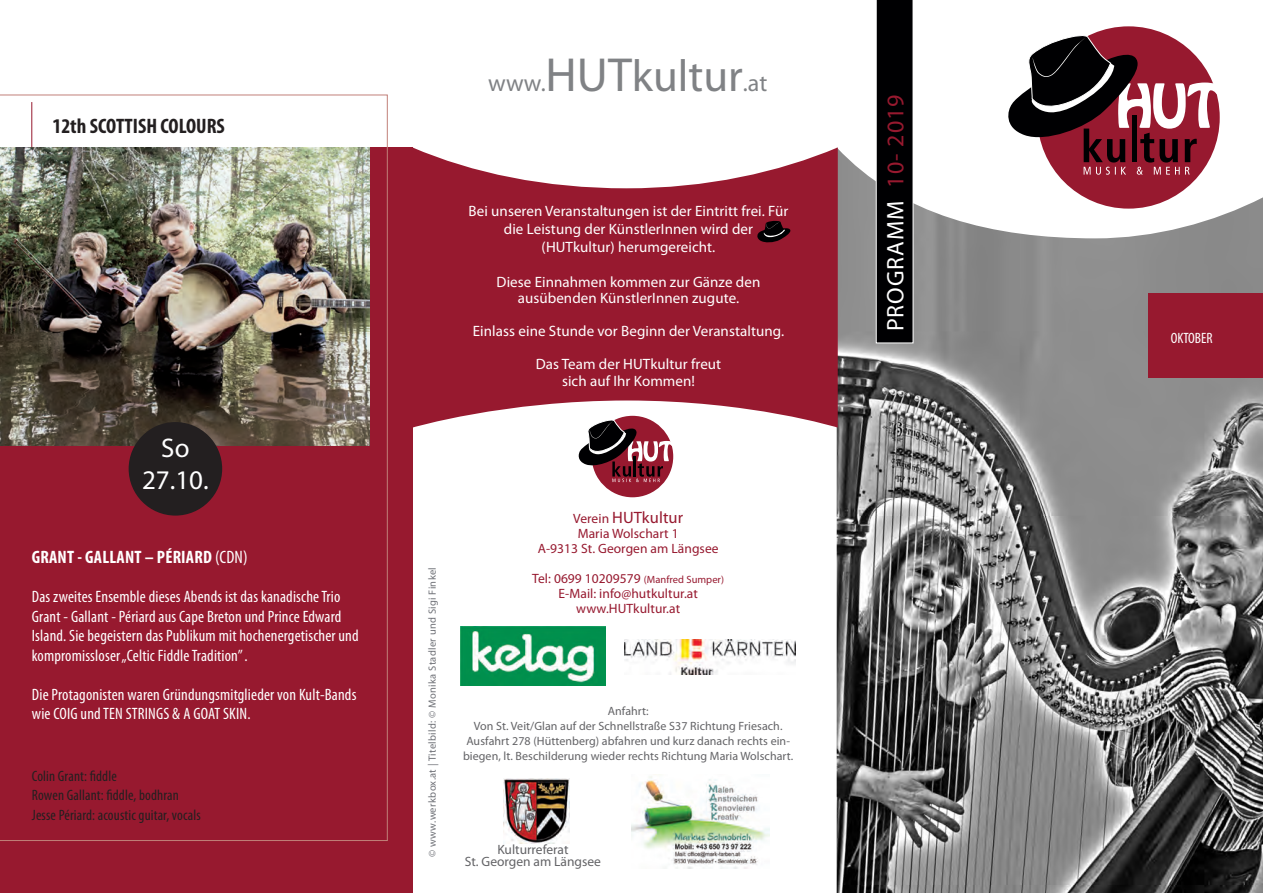
<style>
.page{position:relative;width:1263px;height:893px;background:#fff}
.page>*{position:absolute;margin:0;border:0;box-sizing:border-box;transform-origin:0 0}
.t1{font:27px/32.4px "Myriad Pro";color:#fff;text-align:center}
.t2{font:24px "Myriad Pro";color:#808285}
.t3{font:24px "Myriad Pro";letter-spacing:.04em;color:#fff}
.t4{font:700 condensed 21px "Myriad Pro";color:#231f20}
.t5{font:700 condensed 18px "Myriad Pro";letter-spacing:.01em;color:#fff}
.t6{font:condensed 16.5px/19.5px "Myriad Pro";letter-spacing:.01em;color:#fff}
.t7{font:16.5px "Myriad Pro";letter-spacing:.005em;color:#97192f}
.t8{font:15px/18px "Myriad Pro";letter-spacing:.005em;color:#fff;text-align:center}
.t9{font:condensed 15px "Myriad Pro";letter-spacing:.01em;color:#231f20}
.t10{font:condensed 15px "Myriad Pro";color:#fff}
.t11{font:13.5px "Myriad Pro";letter-spacing:.005em;color:#97192f}
.t12{font:13.5px "Myriad Pro";color:#636366}
.t13{font:12px/15px "Myriad Pro";letter-spacing:.005em;color:#636366;text-align:center}
.t14{font:10.5px "Myriad Pro";letter-spacing:.03em;color:#6f7177}
.s1{font-weight:400}
.s2{font-size:48px}
.s3{font-size:45px}
.s4{font-size:13.5px}
.s5{font-size:10.5px}
.s6{color:#97192f}
</style>
<div class="page">
<img style="left:837px;top:149px;width:426px;height:744px">
<div style="left:1037px;top:26px;width:183px;height:183px;background:#97192f;border-radius:50%"></div>
<svg style="left:1003px;top:33px;width:218px;height:142px"></svg>
<div style="left:876px;top:0;width:37px;height:343px;background:#000002"></div>
<svg style="left:412px;top:147px;width:426px;height:281px;fill:#97192f"></svg>
<svg style="left:756px;top:221px;width:34px;height:22px"></svg>
<div style="left:0;top:147px;width:412px;height:746px;background:#97192f"></div>
<div style="left:592px;top:416px;width:81px;height:81px;background:#97192f;border-radius:50%"></div>
<svg style="left:577px;top:419px;width:97px;height:63px"></svg>
<img style="left:460px;top:626px;width:146px;height:59px">
<img style="left:625px;top:639px;width:171px;height:36px">
<img style="left:504px;top:779px;width:65px;height:64px">
<div style="left:1149px;top:293px;width:114px;height:85px;background:#97192f"></div>
<img style="left:0;top:95px;width:388px;height:746px">
<img style="left:631px;top:774px;width:139px;height:94px">
<p class="t4" style="left:52px;top:113px;width:174px">12th SCOTTISH COLOURS</p>
<p class="t1" style="left:142px;top:431px;width:68px">So<br>27.10.</p>
<p class="t5" style="left:32px;top:546px;width:217px">GRANT - GALLANT – PÉRIARD <span class="s1">(CDN)</span></p>
<p class="t6" style="left:32px;top:587px;width:328px">Das zweites Ensemble dieses Abends ist das kanadische Trio Grant - Gallant - Périard aus Cape Breton und Prince Edward Island. Sie begeistern das Publikum mit hochenergetischer und kompromissloser „Celtic Fiddle Tradition” .</p>
<p class="t6" style="left:32px;top:684px;width:326px">Die Protagonisten waren Gründungsmitglieder von Kult-Bands wie COIG und TEN STRINGS &amp; A GOAT SKIN.</p>
<p class="t9" style="left:32px;top:767px;width:86px">Colin Grant: fiddle</p>
<p class="t9" style="left:32px;top:786px;width:149px">Rowen Gallant: fiddle, bodhran</p>
<p class="t9" style="left:32px;top:806px;width:170px">Jesse Périard: acoustic guitar, vocals</p>
<p class="t2" style="left:488px;top:68px;width:281px">www.<span class="s2">HUT</span><span class="s3">kultur</span>.at</p>
<p class="t8" style="left:469px;top:202px;width:321px">Bei unseren Veranstaltungen ist der Eintritt frei. Für die Leistung der KünstlerInnen wird der</p>
<p class="t8" style="left:542px;top:238px;width:175px">(HUTkultur) herumgereicht.</p>
<p class="t8" style="left:497px;top:273px;width:265px">Diese Einnahmen kommen zur Gänze den</p>
<p class="t8" style="left:518px;top:289px;width:223px">ausübenden KünstlerInnen zugute.</p>
<p class="t8" style="left:473px;top:322px;width:313px">Einlass eine Stunde vor Beginn der Veranstaltung.</p>
<p class="t8" style="left:536px;top:355px;width:187px">Das Team der HUTkultur freut</p>
<p class="t8" style="left:562px;top:372px;width:134px">sich auf Ihr Kommen!</p>
<p class="t14" style="left:426px;top:857px;width:291px;rotate:-90deg">© www.werkbox.at | Titelbild: © Monika Stadler und Sigi Finkel</p>
<p class="t7" style="left:573px;top:507px;width:111px"><span class="s4">Verein</span> HUTkultur</p>
<p class="t11" style="left:578px;top:525px;width:102px">Maria Wolschart 1</p>
<p class="t11" style="left:538px;top:540px;width:182px">A-9313 St. Georgen am Längsee</p>
<p class="t11" style="left:532px;top:570px;width:193px">Tel: 0699 10209579 <span class="s5">(Manfred Sumper)</span></p>
<p class="t11" style="left:558px;top:585px;width:141px">E-Mail: info@hutkultur.at</p>
<p class="t11" style="left:576px;top:600px;width:105px">www.HUTkultur.at</p>
<p class="t13" style="left:608px;top:703px;width:43px">Anfahrt:</p>
<p class="t13" style="left:463px;top:718px;width:332px">Von St. Veit/Glan auf der Schnellstraße S37 Richtung Friesach.<br>Ausfahrt 278 (Hüttenberg) abfahren und kurz danach rechts ein&shy;biegen, lt. Beschilderung wieder rechts Richtung Maria Wolschart.</p>
<p class="t12" style="left:497px;top:841px;width:73px">Kulturreferat</p>
<p class="t12" style="left:465px;top:853px;width:138px">St. Georgen am Längsee</p>
<p class="t3" style="left:881px;top:331px;width:238px;rotate:-90deg">PROGRAMM <span class="s6">10- 2019</span></p>
<p class="t10" style="left:1171px;top:329px;width:43px">OKTOBER</p>
</div>
